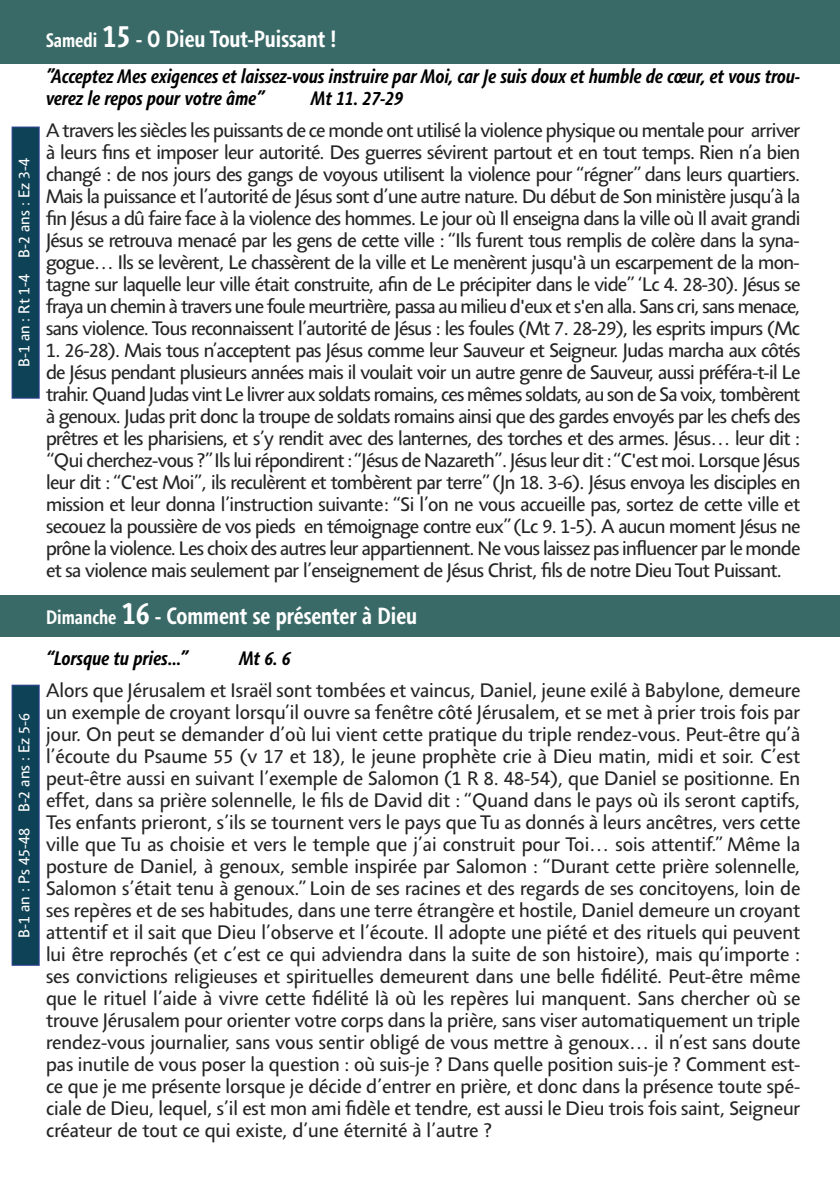
<style>
.page{position:relative;width:840px;height:1191px;background:#fff}
.page>*{position:absolute;margin:0;border:0;box-sizing:border-box;transform-origin:0 0}
.t1{font:700 condensed 24px "Agilita LT Std";color:#fff}
.t2{font:20px/22px "Agilita LT Std";letter-spacing:-.03em;color:#262526;text-align:justify}
.t3{font:italic 700 condensed 20px/22px "Agilita LT Std";color:#000}
.t4{font:16px "Agilita LT Std";color:#fff}
.s1{font-size:20px}
.s2{font-size:32px}
</style>
<div class="page">
<div style="left:0;top:0;width:839px;height:64px;background:#3a6a67"></div>
<div style="left:0;top:595px;width:839px;height:42px;background:#3a6a67"></div>
<div style="left:13px;top:127px;width:26px;height:271px;background:#0e4257"></div>
<div style="left:12px;top:126px;width:28px;height:273px;border:1px solid #33489a"></div>
<div style="left:13px;top:685px;width:26px;height:279px;background:#0e4257"></div>
<div style="left:12px;top:684px;width:28px;height:281px;border:1px solid #33489a"></div>
<p class="t4" style="left:15px;top:367px;width:211px;rotate:-90deg">B-1 an : Rt 1-4 B-2 ans : Ez 3-4</p>
<p class="t4" style="left:15px;top:937px;width:227px;rotate:-90deg">B-1 an : Ps 45-48 B-2 ans : Ez 5-6</p>
<p class="t1" style="left:46px;top:29px;width:291px"><span class="s1">Samedi</span> <span class="s2">15</span> - O Dieu Tout-Puissant !</p>
<p class="t3" style="left:46px;top:65px;width:755px">”Acceptez Mes exigences et laissez-vous instruire par Moi, car Je suis doux et humble de cœur, et vous trou&shy;verez le repos pour votre âme”</p>
<p class="t3" style="left:311px;top:87px;width:93px">Mt 11. 27-29</p>
<p class="t2" style="left:46px;top:119px;width:755px">A travers les siècles les puissants de ce monde ont utilisé la violence physique ou mentale pour arriver à leurs fins et imposer leur autorité. Des guerres sévirent partout et en tout temps. Rien n’a bien changé : de nos jours des gangs de voyous utilisent la violence pour “régner” dans leurs quartiers.<br>Mais la puissance et l’autorité de Jésus sont d’une autre nature. Du début de Son ministère jusqu’à la fin Jésus a dû faire face à la violence des hommes. Le jour où Il enseigna dans la ville où Il avait grandi Jésus se retrouva menacé par les gens de cette ville : “Ils furent tous remplis de colère dans la syna&shy;gogue… Ils se levèrent, Le chassèrent de la ville et Le menèrent jusqu'à un escarpement de la mon&shy;tagne sur laquelle leur ville était construite, afin de Le précipiter dans le vide” ‘Lc 4. 28-30). Jésus se fraya un chemin à travers une foule meurtrière, passa au milieu d'eux et s'en alla. Sans cri, sans menace, sans violence. Tous reconnaissent l’autorité de Jésus : les foules (Mt 7. 28-29), les esprits impurs (Mc</p>
<p class="t2" style="left:46px;top:339px;width:755px">1. 26-28). Mais tous n’acceptent pas Jésus comme leur Sauveur et Seigneur. Judas marcha aux côtés de Jésus pendant plusieurs années mais il voulait voir un autre genre de Sauveur, aussi préféra-t-il Le trahir. Quand Judas vint Le livrer aux soldats romains, ces mêmes soldats, au son de Sa voix, tombèrent à genoux. Judas prit donc la troupe de soldats romains ainsi que des gardes envoyés par les chefs des prêtres et les pharisiens, et s’y rendit avec des lanternes, des torches et des armes. Jésus… leur dit : “Qui cherchez-vous ?” Ils lui répondirent : “Jésus de Nazareth”. Jésus leur dit : “C'est moi. Lorsque Jésus leur dit : “C'est Moi”, ils reculèrent et tombèrent par terre” (Jn 18. 3-6). Jésus envoya les disciples en mission et leur donna l’instruction suivante: “Si l’on ne vous accueille pas, sortez de cette ville et secouez la poussière de vos pieds en témoignage contre eux” (Lc 9. 1-5). A aucun moment Jésus ne prône la violence. Les choix des autres leur appartiennent. Ne vous laissez pas influencer par le monde et sa violence mais seulement par l’enseignement de Jésus Christ, fils de notre Dieu Tout Puissant.</p>
<p class="t1" style="left:46px;top:605px;width:372px"><span class="s1">Dimanche</span> <span class="s2">16</span> - Comment se présenter à Dieu</p>
<p class="t3" style="left:46px;top:647px;width:144px">“Lorsque tu pries...”</p>
<p class="t3" style="left:239px;top:647px;width:53px">Mt 6. 6</p>
<p class="t2" style="left:46px;top:679px;width:755px">Alors que Jérusalem et Israël sont tombées et vaincus, Daniel, jeune exilé à Babylone, demeure un exemple de croyant lorsqu’il ouvre sa fenêtre côté Jérusalem, et se met à prier trois fois par jour. On peut se demander d’où lui vient cette pratique du triple rendez-vous. Peut-être qu’à l’écoute du Psaume 55 (v 17 et 18), le jeune prophète crie à Dieu matin, midi et soir. C’est peut-être aussi en suivant l’exemple de Salomon (1 R 8. 48-54), que Daniel se positionne. En effet, dans sa prière solennelle, le fils de David dit : “Quand dans le pays où ils seront captifs, Tes enfants prieront, s’ils se tournent vers le pays que Tu as donnés à leurs ancêtres, vers cette ville que Tu as choisie et vers le temple que j’ai construit pour Toi… sois attentif.” Même la posture de Daniel, à genoux, semble inspirée par Salomon : “Durant cette prière solennelle, Salomon s’était tenu à genoux.” Loin de ses racines et des regards de ses concitoyens, loin de ses repères et de ses habitudes, dans une terre étrangère et hostile, Daniel demeure un croyant attentif et il sait que Dieu l’observe et l’écoute. Il adopte une piété et des rituels qui peuvent lui être reprochés (et c’est ce qui adviendra dans la suite de son histoire), mais qu’importe : ses convictions religieuses et spirituelles demeurent dans une belle fidélité. Peut-être même que le rituel l’aide à vivre cette fidélité là où les repères lui manquent. Sans chercher où se trouve Jérusalem pour orienter votre corps dans la prière, sans viser automatiquement un triple rendez-vous journalier, sans vous sentir obligé de vous mettre à genoux… il n’est sans doute pas inutile de vous poser la question : où suis-je ? Dans quelle position suis-je ? Comment est&shy;ce que je me présente lorsque je décide d’entrer en prière, et donc dans la présence toute spé&shy;ciale de Dieu, lequel, s’il est mon ami fidèle et tendre, est aussi le Dieu trois fois saint, Seigneur créateur de tout ce qui existe, d’une éternité à l’autre ?</p>
</div>
